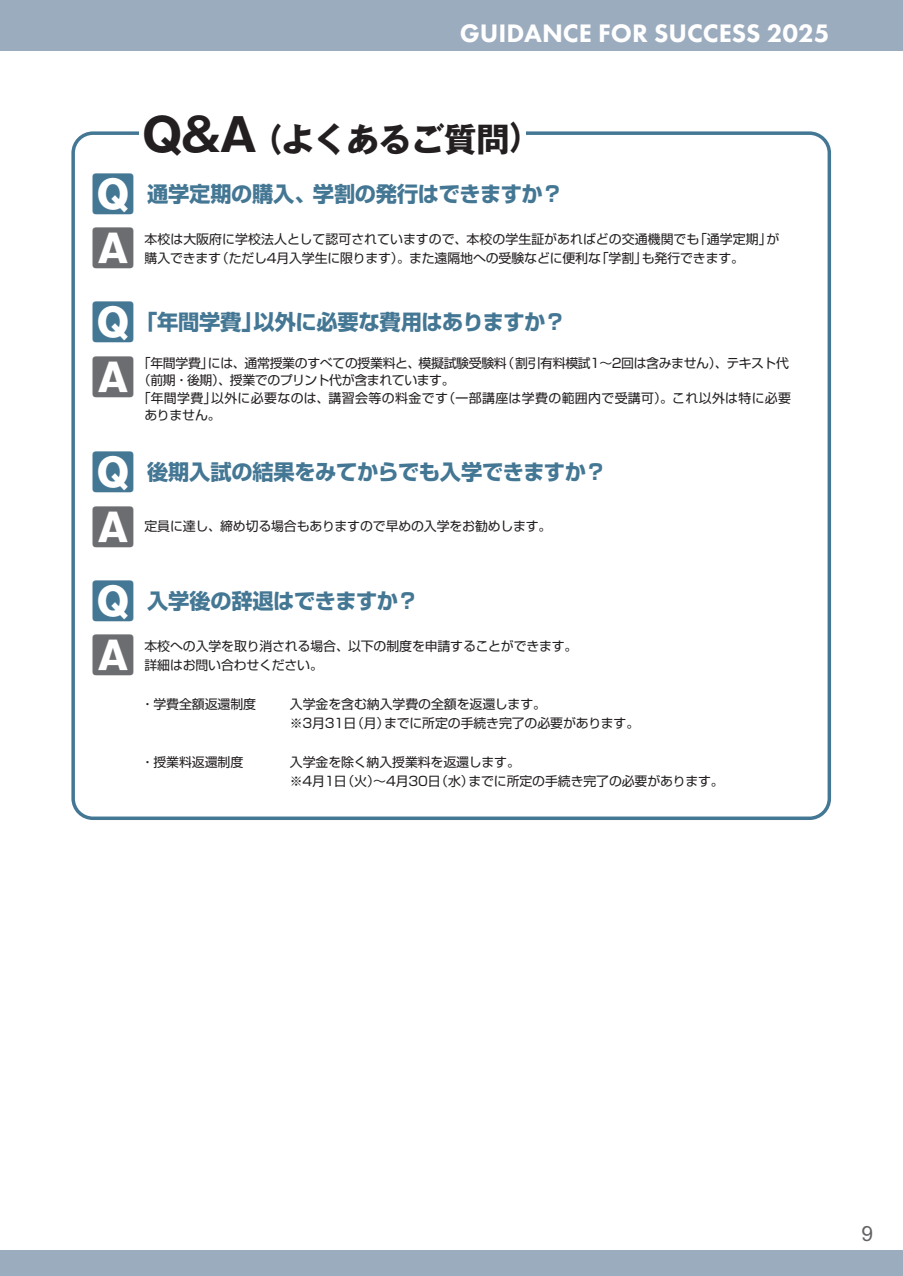
<style>
.page{position:relative;width:903px;height:1276px;background:#fff}
.page>*{position:absolute;margin:0;border:0;box-sizing:border-box;transform-origin:0 0}
.t1{font:42.52px "Gothic MB101 Pro Heavy 90 pv RKSJ H";color:#6c6d70}
.t2{font:33.25px "Gothic MB101 Pro Bold 90 pv RKSJ H";letter-spacing:-.02em;color:#231f20}
.t3{font:800 26.25px "Futura PT";color:#fff}
.t4{font:21.35px "Shin Go Pro Bold 90 pv RKSJ H";letter-spacing:-.015em;color:#447794}
.t5{font:21px "Arial";color:#636366}
.t6{font:12.95px/19.2px "Shin Go Pro Regular 90 pv RKSJ H";letter-spacing:-.01em;color:#231f20}
.t7{font:12.95px "Shin Go Pro Regular 90 pv RKSJ H";letter-spacing:.03em;color:#231f20}
.t8{font:12.95px "Shin Go Pro Regular 90 pv RKSJ H";letter-spacing:-.035em;color:#231f20}
.s1{font-size:45.5px}
.s2{font-family:"Gothic MB101 Pro Heavy 90 pv RKSJ H";font-size:42.52px}
</style>
<div class="page">
<div style="left:0;top:0;width:903px;height:50px;background:#9cacbf"></div>
<div style="left:0;top:1251px;width:903px;height:25px;background:#9cacbf"></div>
<div style="left:71px;top:131px;width:760px;height:689px;border:4px solid #447794;border-radius:20px"></div>
<div style="left:140px;top:105px;width:386px;height:62px;background:#fff"></div>
<h3 class="t3" style="left:460px;top:25px;width:371px">GUIDANCE FOR SUCCESS 2025</h3>
<h2 class="t2" style="left:142px;top:127px;width:401px"><span class="s1">Q&amp;A</span> （よくあるご質問）</h2>
<h3 class="t4" style="left:92px;top:186px;width:473px"><span class="s2">Q</span> 通学定期の購入、学割の発行はできますか？</h3>
<h1 class="t1" style="left:92px;top:232px;width:44px">A</h1>
<p class="t6" style="left:144px;top:231px;width:636px">本校は大阪府に学校法人として認可されていますので、本校の学生証があればどの交通機関でも「通学定期」が購入できます（ただし4月入学生に限ります）。また遠隔地への受験などに便利な「学割」も発行できます。</p>
<h3 class="t4" style="left:92px;top:314px;width:475px"><span class="s2">Q</span>「年間学費」以外に必要な費用はありますか？</h3>
<h1 class="t1" style="left:92px;top:361px;width:44px">A</h1>
<p class="t6" style="left:138px;top:355px;width:653px">「年間学費」には、通常授業のすべての授業料と、模擬試験受験料（割引有料模試1～2回は含みません）、テキスト代</p>
<p class="t8" style="left:138px;top:375px;width:318px">（前期・後期）、授業でのプリント代が含まれています。</p>
<p class="t7" style="left:138px;top:393px;width:655px">「年間学費」以外に必要なのは、講習会等の料金です（一部講座は学費の範囲内で受講可）。これ以外は特に必要</p>
<p class="t6" style="left:144px;top:407px;width:78px">ありません。</p>
<h3 class="t4" style="left:92px;top:464px;width:516px"><span class="s2">Q</span> 後期入試の結果をみてからでも入学できますか？</h3>
<h1 class="t1" style="left:92px;top:511px;width:44px">A</h1>
<p class="t6" style="left:144px;top:518px;width:408px">定員に達し、締め切る場合もありますので早めの入学をお勧めします。</p>
<h3 class="t4" style="left:92px;top:592px;width:328px"><span class="s2">Q</span> 入学後の辞退はできますか？</h3>
<h1 class="t1" style="left:92px;top:639px;width:44px">A</h1>
<p class="t6" style="left:144px;top:638px;width:435px">本校への入学を取り消される場合、以下の制度を申請することができます。詳細はお問い合わせください。</p>
<p class="t6" style="left:141px;top:696px;width:117px">・学費全額返還制度</p>
<p class="t6" style="left:290px;top:696px;width:351px">入学金を含む納入学費の全額を返還します。<br>※3月31日（月）までに所定の手続き完了の必要があります。</p>
<p class="t6" style="left:141px;top:754px;width:104px">・授業料返還制度</p>
<p class="t6" style="left:290px;top:754px;width:435px">入学金を除く納入授業料を返還します。<br>※4月1日（火）～4月30日（水）までに所定の手続き完了の必要があります。</p>
<h3 class="t5" style="left:862px;top:1222px;width:13px">9</h3>
</div>
